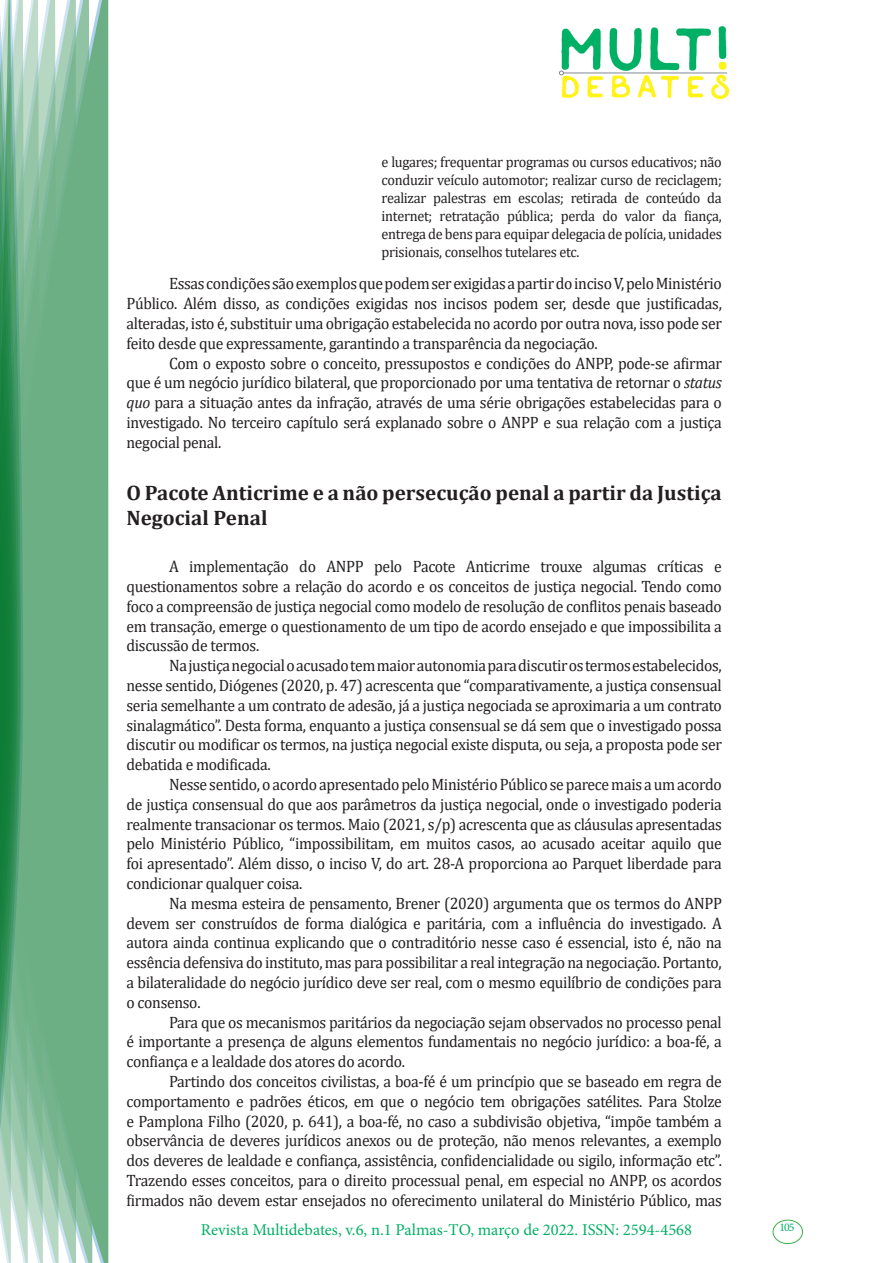
<style>
.page{position:relative;width:893px;height:1263px;background:#fff}
.page>*{position:absolute;margin:0;border:0;box-sizing:border-box;transform-origin:0 0}
.Titulo_2{font:700 21px/25.2px "Cambria";color:#231f20}
.texto{font:16.5px/19.8px "Cambria";letter-spacing:-.02em;color:#231f20;text-align:justify;scale:.95 1}
.t1{font:16.5px "Minion Pro";color:#00b064}
.citacao{font:15px/18px "Cambria";letter-spacing:-.02em;color:#231f20;text-align:justify;scale:.95 1}
.t2{font:11.7px "Minion Pro";color:#00b064}
.s1{font-style:italic}
</style>
<div class="page">
<img style="left:559px;top:26px;width:169px;height:72px">
<div style="left:95px;top:0;width:14px;height:1263px;background:#6caf84"></div>
<svg style="left:79px;top:0;width:16px;height:1263px;background:#71b289"></svg>
<svg style="left:62px;top:0;width:17px;height:1263px;background:#75b48c"></svg>
<svg style="left:45px;top:0;width:17px;height:1263px;background:#7cb792"></svg>
<svg style="left:30px;top:0;width:15px;height:1263px;background:#80ba96"></svg>
<svg style="left:0;top:0;width:30px;height:1263px;background:#61a97f"></svg>
<div style="left:772px;top:1219px;width:31px;height:25px;border:1px solid #40ae49;border-radius:50%"></div>
<p class="citacao" style="left:382px;top:153px;width:360px">e lugares; frequentar programas ou cursos educativos; não conduzir veículo automotor; realizar curso de reciclagem; realizar palestras em escolas; retirada de conteúdo da internet; retratação pública; perda do valor da fiança, entrega de bens para equipar delegacia de polícia, unidades prisionais, conselhos tutelares etc.</p>
<p class="texto" style="left:126px;top:274px;width:628px;text-indent:43px">Essas condições são exemplos que podem ser exigidas a partir do inciso V, pelo Ministério Público. Além disso, as condições exigidas nos incisos podem ser, desde que justificadas, alteradas, isto é, substituir uma obrigação estabelecida no acordo por outra nova, isso pode ser feito desde que expressamente, garantindo a transparência da negociação.</p>
<p class="texto" style="left:126px;top:353px;width:628px;text-indent:43px">Com o exposto sobre o conceito, pressupostos e condições do ANPP, pode-se afirmar que é um negócio jurídico bilateral, que proporcionado por uma tentativa de retornar o <span class="s1">status quo</span> para a situação antes da infração, através de uma série obrigações estabelecidas para o investigado. No terceiro capítulo será explanado sobre o ANPP e sua relação com a justiça negocial penal.</p>
<p class="Titulo_2" style="left:126px;top:480px;width:597px">O Pacote Anticrime e a não persecução penal a partir da Justiça<br>Negocial Penal</p>
<p class="texto" style="left:126px;top:556px;width:628px;text-indent:43px">A implementação do ANPP pelo Pacote Anticrime trouxe algumas críticas e questionamentos sobre a relação do acordo e os conceitos de justiça negocial. Tendo como foco a compreensão de justiça negocial como modelo de resolução de conflitos penais baseado em transação, emerge o questionamento de um tipo de acordo ensejado e que impossibilita a discussão de termos.</p>
<p class="texto" style="left:126px;top:655px;width:628px;text-indent:43px">Na justiça negocial o acusado tem maior autonomia para discutir os termos estabelecidos, nesse sentido, Diógenes (2020, p. 47) acrescenta que “comparativamente, a justiça consensual seria semelhante a um contrato de adesão, já a justiça negociada se aproximaria a um contrato sinalagmático”. Desta forma, enquanto a justiça consensual se dá sem que o investigado possa discutir ou modificar os termos, na justiça negocial existe disputa, ou seja, a proposta pode ser debatida e modificada.</p>
<p class="texto" style="left:126px;top:774px;width:628px;text-indent:43px">Nesse sentido, o acordo apresentado pelo Ministério Público se parece mais a um acordo de justiça consensual do que aos parâmetros da justiça negocial, onde o investigado poderia realmente transacionar os termos. Maio (2021, s/p) acrescenta que as cláusulas apresentadas pelo Ministério Público, “impossibilitam, em muitos casos, ao acusado aceitar aquilo que foi apresentado”. Além disso, o inciso V, do art. 28-A proporciona ao Parquet liberdade para condicionar qualquer coisa.</p>
<p class="texto" style="left:126px;top:893px;width:628px;text-indent:43px">Na mesma esteira de pensamento, Brener (2020) argumenta que os termos do ANPP devem ser construídos de forma dialógica e paritária, com a influência do investigado. A autora ainda continua explicando que o contraditório nesse caso é essencial, isto é, não na essência defensiva do instituto, mas para possibilitar a real integração na negociação. Portanto, a bilateralidade do negócio jurídico deve ser real, com o mesmo equilíbrio de condições para o consenso.</p>
<p class="texto" style="left:126px;top:1012px;width:628px;text-indent:43px">Para que os mecanismos paritários da negociação sejam observados no processo penal é importante a presença de alguns elementos fundamentais no negócio jurídico: a boa-fé, a confiança e a lealdade dos atores do acordo.</p>
<p class="texto" style="left:126px;top:1071px;width:628px;text-indent:43px">Partindo dos conceitos civilistas, a boa-fé é um princípio que se baseado em regra de comportamento e padrões éticos, em que o negócio tem obrigações satélites. Para Stolze e Pamplona Filho (2020, p. 641), a boa-fé, no caso a subdivisão objetiva, “impõe também a observância de deveres jurídicos anexos ou de proteção, não menos relevantes, a exemplo dos deveres de lealdade e confiança, assistência, confidencialidade ou sigilo, informação etc”.<br>Trazendo esses conceitos, para o direito processual penal, em especial no ANPP, os acordos firmados não devem estar ensejados no oferecimento unilateral do Ministério Público, mas</p>
<p class="t1" style="left:201px;top:1218px;width:493px">Revista Multidebates, v.6, n.1 Palmas-TO, março de 2022. ISSN: 2594-4568</p>
<p class="t2" style="left:779px;top:1219px;width:16px">105</p>
</div>
